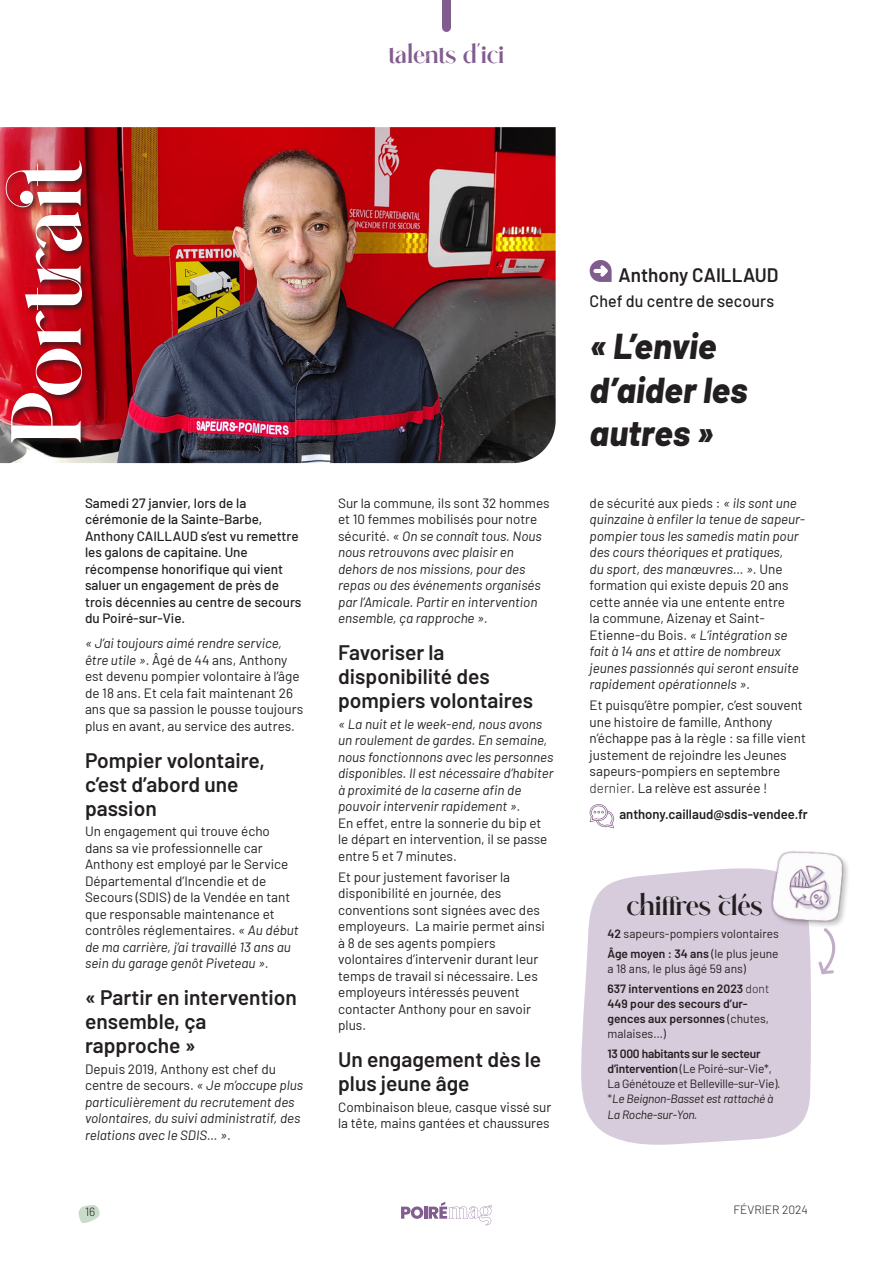
<style>
.page{position:relative;width:893px;height:1263px;background:#fff}
.page>*{position:absolute;margin:0;border:0;box-sizing:border-box;transform-origin:0 0}
.t1{font:87px "Glitten";color:#fff}
.t2{font:italic 800 36px/43.5px "Barlow";color:#231f20}
.t3{font:27px "Glitten";color:#231f20}
.t4{font:24px "Glitten";letter-spacing:-.01em;color:#815c8f}
.t5{font:600 21px/24px "Barlow";color:#231f20}
.t6{font:600 19.5px "Barlow";color:#231f20}
.t7{font:500 16.5px "Barlow";letter-spacing:.01em;color:#231f20}
.t8{font:italic 13.5px/16.5px "Barlow";color:#231f20}
.t9{font:13.5px/16.5px "Barlow";color:#231f20}
.t10{font:500 13.5px/16.5px "Barlow";color:#231f20}
.t11{font:600 13.5px "Barlow";color:#231f20}
.t12{font:12px/15px "Barlow";letter-spacing:-.01em;color:#231f20}
.t13{font:600 12px/15px "Barlow";color:#231f20}
.t14{font:italic 12px "Barlow";letter-spacing:-.02em;color:#231f20}
.t15{font:300 12px "Barlow";color:#231f20}
.s1{font-style:italic}
.s2{font-style:normal}
.s3{font-weight:300}
.s4{font-weight:600}
.s5{font-weight:400}
</style>
<div class="page">
<svg style="left:78px;top:1205px;width:22px;height:18px"></svg>
<svg style="left:401px;top:1206px;width:22px;height:13px"></svg>
<hr style="left:424px;top:1206px;width:4px;height:13px;background:#815d90">
<svg style="left:429px;top:1202px;width:63px;height:23px"></svg>
<svg style="left:590px;top:260px;width:22px;height:22px"></svg>
<svg style="left:581px;top:868px;width:230px;height:277px;fill:#d7ccdc"></svg>
<div style="left:442px;top:0;width:9px;height:28px;background:#815c8f"></div>
<img style="left:760px;top:851px;width:88px;height:85px">
<svg style="left:818px;top:928px;width:24px;height:46px"></svg>
<svg style="left:590px;top:804px;width:24px;height:24px"></svg>
<img style="left:0;top:127px;width:556px;height:336px">
<div style="left:4px;top:158px;width:85px;height:292px;background:#231f20;opacity:.75"></div>
<p class="t4" style="left:389px;top:36px;width:117px">talents d’ici</p>
<p class="t1" style="left:-15px;top:446px;width:288px;rotate:-90deg">Portrait</p>
<p class="t10" style="left:85px;top:494px;width:218px">Samedi 27 janvier, lors de la cérémonie de la Sainte-Barbe,<br>Anthony CAILLAUD s’est vu remettre les galons de capitaine. Une récompense honorifique qui vient saluer un engagement de près de trois décennies au centre de secours du Poiré-sur-Vie.</p>
<p class="t9" style="left:85px;top:634px;width:220px"><span class="s1">« J’ai toujours aimé rendre service, être utile »</span>. Âgé de 44 ans, Anthony est devenu pompier volontaire à l’âge de 18 ans. Et cela fait maintenant 26 ans que sa passion le pousse toujours plus en avant, au service des autres.</p>
<p class="t5" style="left:85px;top:746px;width:181px">Pompier volontaire, c’est d’abord une passion</p>
<p class="t9" style="left:85px;top:822px;width:215px">Un engagement qui trouve écho dans sa vie professionnelle car Anthony est employé par le Service Départemental d’Incendie et de Secours (SDIS) de la Vendée en tant que responsable maintenance et contrôles réglementaires. <span class="s1">« Au début de ma carrière, j’ai travaillé 13 ans au sein du garage genôt Piveteau ».</span></p>
<p class="t5" style="left:85px;top:984px;width:213px">« Partir en intervention ensemble, ça rapproche »</p>
<p class="t8" style="left:85px;top:1060px;width:220px"><span class="s2">Depuis 2019, Anthony est chef du centre de secours.</span> « Je m’occupe plus particulièrement du recrutement des volontaires, du suivi administratif, des relations avec le SDIS… »<span class="s2">.</span></p>
<p class="t8" style="left:338px;top:494px;width:213px"><span class="s2">Sur la commune, ils sont 32 hommes et 10 femmes mobilisés pour notre sécurité.</span> « On se connaît tous. Nous nous retrouvons avec plaisir en dehors de nos missions, pour des repas ou des événements organisés par l’Amicale. Partir en intervention ensemble, ça rapproche ».</p>
<p class="t5" style="left:338px;top:639px;width:196px">Favoriser la disponibilité des pompiers volontaires</p>
<p class="t8" style="left:338px;top:715px;width:217px">« La nuit et le week-end, nous avons un roulement de gardes. En semaine, nous fonctionnons avec les personnes disponibles. Il est nécessaire d’habiter à proximité de la caserne afin de pouvoir intervenir rapidement ».<br><span class="s2">En effet, entre la sonnerie du bip et le départ en intervention, il se passe entre 5 et 7 minutes.</span></p>
<p class="t9" style="left:338px;top:867px;width:208px">Et pour justement favoriser la disponibilité en journée, des conventions sont signées avec des employeurs. La mairie permet ainsi à 8 de ses agents pompiers volontaires d’intervenir durant leur temps de travail si nécessaire. Les employeurs intéressés peuvent contacter Anthony pour en savoir plus.</p>
<p class="t5" style="left:338px;top:1046px;width:205px">Un engagement dès le plus jeune âge</p>
<p class="t9" style="left:338px;top:1097px;width:215px">Combinaison bleue, casque vissé sur la tête, mains gantées et chaussures</p>
<p class="t6" style="left:619px;top:261px;width:162px">Anthony CAILLAUD</p>
<p class="t7" style="left:590px;top:289px;width:186px">Chef du centre de secours</p>
<p class="t2" style="left:590px;top:322px;width:159px">« L’envie d’aider les autres »</p>
<p class="t8" style="left:590px;top:494px;width:217px"><span class="s2">de sécurité aux pieds :</span> « ils sont une quinzaine à enfiler la tenue de sapeur&shy;pompier tous les samedis matin pour des cours théoriques et pratiques,<br>du sport, des manœuvres… ». <span class="s2">Une formation qui existe depuis 20 ans cette année via une entente entre<br>la commune, Aizenay et Saint-Etienne-du Bois.</span> « L’intégration se fait à 14 ans et attire de nombreux jeunes passionnés qui seront ensuite rapidement opérationnels ».</p>
<p class="t9" style="left:590px;top:696px;width:218px">Et puisqu’être pompier, c’est souvent une histoire de famille, Anthony n’échappe pas à la règle : sa fille vient justement de rejoindre les Jeunes sapeurs-pompiers en septembre <span class="s3">dernier.</span> La relève est assurée !</p>
<p class="t11" style="left:619px;top:804px;width:190px">anthony.caillaud@sdis-vendee.fr</p>
<p class="t3" style="left:627px;top:885px;width:137px">chiffres clés</p>
<p class="t12" style="left:607px;top:926px;width:173px"><span class="s4">42</span> sapeurs-pompiers volontaires</p>
<p class="t12" style="left:607px;top:945px;width:173px"><span class="s4">Âge moyen : 34 ans</span> (le plus jeune a 18 ans, le plus âgé 59 ans)</p>
<p class="t13" style="left:607px;top:980px;width:163px">637 interventions en 2023 <span class="s3">dont<br></span>449 pour des secours d’ur&shy;gences aux personnes <span class="s5">(chutes, malaises…)</span></p>
<p class="t12" style="left:607px;top:1045px;width:175px"><span class="s4">13 000 habitants sur le secteur d’intervention</span> (Le Poiré-sur-Vie*, La Génétouze et Belleville-sur-Vie)<span class="s3">. *</span><span class="s1">Le Beignon-Basset est rattaché à</span></p>
<p class="t14" style="left:607px;top:1106px;width:92px">La Roche-sur-Yon.</p>
<p class="t15" style="left:85px;top:1203px;width:12px">16</p>
<p class="t15" style="left:733px;top:1201px;width:76px">FÉVRIER 2024</p>
</div>
